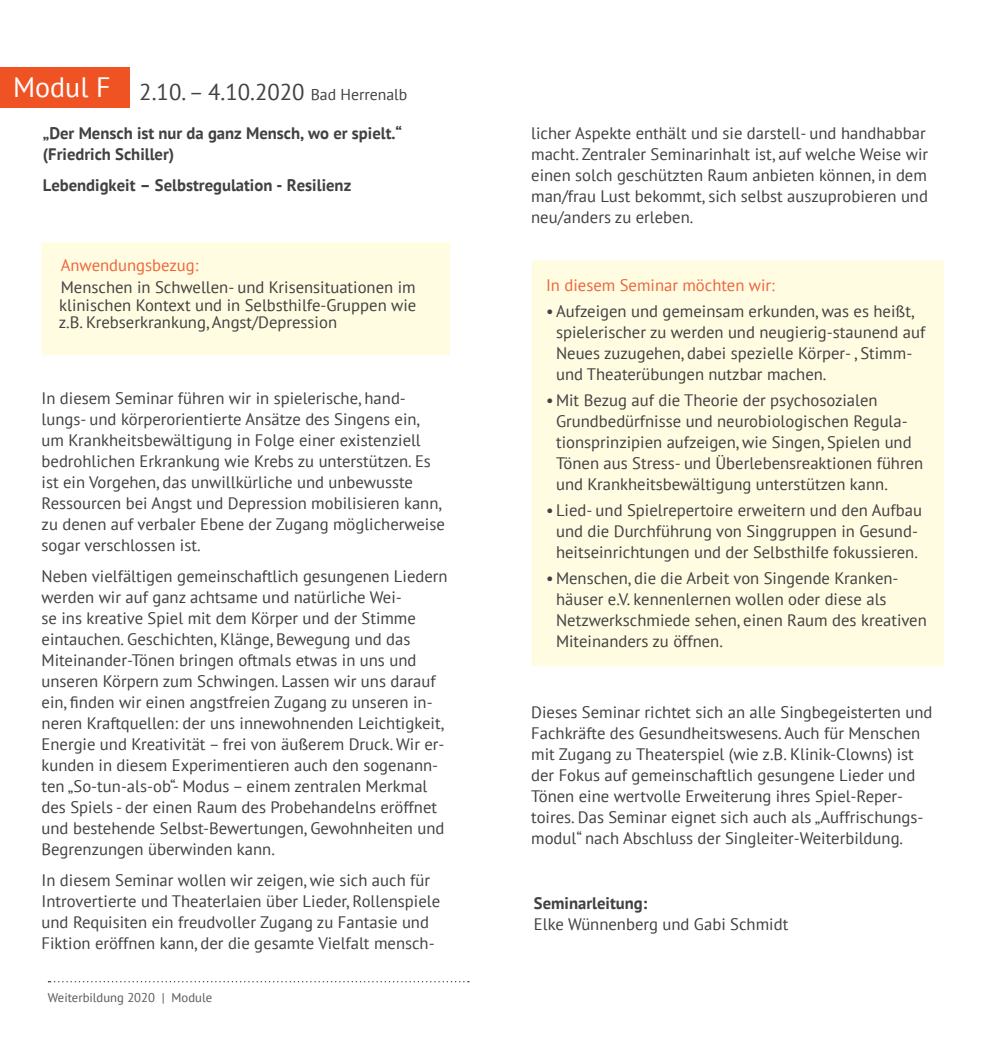
<style>
.page{position:relative;width:983px;height:1042px;background:#fff}
.page>*{position:absolute;margin:0;border:0;box-sizing:border-box;transform-origin:0 0}
.t1{font:22.75px "PT Sans";color:#414042}
.t2{font:16.62px/21px "PT Sans";color:#414042}
.t3{font:700 16.62px/21px "PT Sans";color:#414042}
.t4{font:16.62px "PT Sans";color:#ee6539}
.t5{font:12.6px "PT Sans";color:#58595b}
.s1{font-size:28px;color:#fff}
.s2{font-size:15.75px}
</style>
<div class="page">
<svg style="left:48px;top:981px;width:421px;height:1px"></svg>
<div style="left:0;top:67px;width:129px;height:40px;background:#f05323"></div>
<div style="left:530px;top:258px;width:415px;height:410px;background:#fffce1;border:2px solid #fff"></div>
<div style="left:40px;top:241px;width:411px;height:116px;background:#fffce1;border:2px solid #fff"></div>
<h1 class="t1" style="left:13px;top:78px;width:395px"><span class="s1">Modul F</span> 2.10. – 4.10.2020 <span class="s2">Bad Herrenalb</span></h1>
<p class="t3" style="left:43px;top:123px;width:361px">„Der Mensch ist nur da ganz Mensch, wo er spielt.“ (Friedrich Schiller)</p>
<p class="t3" style="left:43px;top:175px;width:310px">Lebendigkeit – Selbstregulation - Resilienz</p>
<p class="t4" style="left:61px;top:254px;width:139px">Anwendungsbezug:</p>
<p class="t2" style="left:59px;top:278px;width:359px;line-height:17.5px;text-align:justify">Menschen in Schwellen- und Krisensituationen im klinischen Kontext und in Selbsthilfe-Gruppen wie z.B. Krebserkrankung, Angst/Depression</p>
<p class="t2" style="left:42px;top:387px;width:404px">In diesem Seminar führen wir in spielerische, hand&shy;lungs- und körperorientierte Ansätze des Singens ein, um Krankheitsbewältigung in Folge einer existenziell bedrohlichen Erkrankung wie Krebs zu unterstützen. Es ist ein Vorgehen, das unwillkürliche und unbewusste Ressourcen bei Angst und Depression mobilisieren kann, zu denen auf verbaler Ebene der Zugang möglicherweise sogar verschlossen ist.</p>
<p class="t2" style="left:42px;top:565px;width:407px">Neben vielfältigen gemeinschaftlich gesungenen Liedern werden wir auf ganz achtsame und natürliche Wei-<br>se ins kreative Spiel mit dem Körper und der Stimme eintauchen. Geschichten, Klänge, Bewegung und das Miteinander-Tönen bringen oftmals etwas in uns und unseren Körpern zum Schwingen. Lassen wir uns darauf ein, finden wir einen angstfreien Zugang zu unseren in&shy;neren Kraftquellen: der uns innewohnenden Leichtigkeit, Energie und Kreativität – frei von äußerem Druck. Wir er&shy;kunden in diesem Experimentieren auch den sogenann&shy;ten „So-tun-als-ob“- Modus – einem zentralen Merkmal des Spiels - der einen Raum des Probehandelns eröffnet und bestehende Selbst-Bewertungen, Gewohnheiten und Begrenzungen überwinden kann.</p>
<p class="t2" style="left:42px;top:869px;width:400px">In diesem Seminar wollen wir zeigen, wie sich auch für Introvertierte und Theaterlaien über Lieder, Rollenspiele und Requisiten ein freudvoller Zugang zu Fantasie und Fiktion eröffnen kann, der die gesamte Vielfalt mensch-</p>
<p class="t5" style="left:48px;top:989px;width:166px">Weiterbildung 2020 | Module</p>
<p class="t2" style="left:531px;top:122px;width:398px">licher Aspekte enthält und sie darstell- und handhabbar macht. Zentraler Seminarinhalt ist, auf welche Weise wir einen solch geschützten Raum anbieten können, in dem man/frau Lust bekommt, sich selbst auszuprobieren und neu/anders zu erleben.</p>
<p class="t4" style="left:546px;top:275px;width:230px">In diesem Seminar möchten wir:</p>
<p class="t2" style="left:556px;top:301px;width:370px;text-indent:-10px">•Aufzeigen und gemeinsam erkunden, was es heißt, spielerischer zu werden und neugierig-staunend auf Neues zuzugehen, dabei spezielle Körper- , Stimm&shy;und Theaterübungen nutzbar machen.</p>
<p class="t2" style="left:556px;top:390px;width:368px;text-indent:-10px">•Mit Bezug auf die Theorie der psychosozialen Grundbedürfnisse und neurobiologischen Regula&shy;tionsprinzipien aufzeigen, wie Singen, Spielen und Tönen aus Stress- und Überlebensreaktionen führen und Krankheitsbewältigung unterstützen kann.</p>
<p class="t2" style="left:546px;top:500px;width:377px;text-align:center">• Lied- und Spielrepertoire erweitern und den Aufbau und die Durchführung von Singgruppen in Gesund&shy;heitseinrichtungen und der Selbsthilfe fokussieren.</p>
<p class="t2" style="left:556px;top:568px;width:372px;text-indent:-10px">•Menschen, die die Arbeit von Singende Kranken&shy;häuser e.V. kennenlernen wollen oder diese als Netzwerkschmiede sehen, einen Raum des kreativen Miteinanders zu öffnen.</p>
<p class="t2" style="left:531px;top:701px;width:402px">Dieses Seminar richtet sich an alle Singbegeisterten und Fachkräfte des Gesundheitswesens. Auch für Menschen mit Zugang zu Theaterspiel (wie z.B. Klinik-Clowns) ist der Fokus auf gemeinschaftlich gesungene Lieder und Tönen eine wertvolle Erweiterung ihres Spiel-Reper&shy;toires. Das Seminar eignet sich auch als „Auffrischungs&shy;modul“ nach Abschluss der Singleiter-Weiterbildung.</p>
<p class="t3" style="left:534px;top:893px;width:115px">Seminarleitung:</p>
<p class="t2" style="left:534px;top:913px;width:256px">Elke Wünnenberg und Gabi Schmidt</p>
</div>
